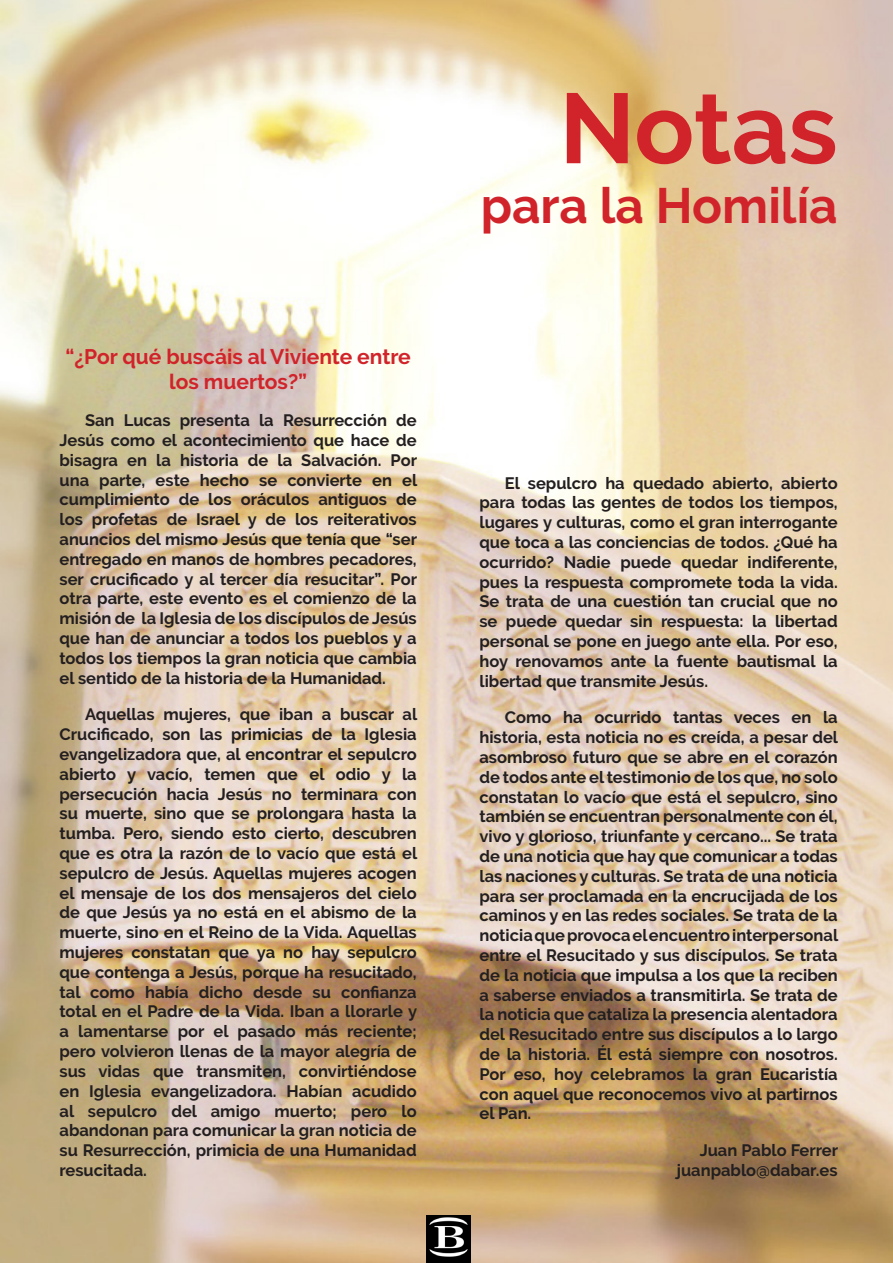
<style>
.page{position:relative;width:893px;height:1263px;background:#fff}
.page>*{position:absolute;margin:0;border:0;box-sizing:border-box;transform-origin:0 0}
.titulos_oro{font:700 99px "Raleway";letter-spacing:-.005em;color:#d1232a}
.titulos_oro-2{font:700 49.5px "Raleway";color:#d1232a}
.t1{font:700 21px/25.2px "Raleway";color:#d1232a;text-align:center}
.t2{font:700 16.5px/19.8px "Raleway";color:#231f20;text-align:justify}
</style>
<div class="page">
<img style="left:0;top:0;width:893px;height:1263px">
<img style="left:427px;top:1216px;width:44px;height:47px">
<p class="t1" style="left:66px;top:344px;width:347px">“¿Por qué buscáis al Viviente entre los muertos?”</p>
<p class="t2" style="left:60px;top:411px;width:359px;text-indent:26px">San Lucas presenta la Resurrección de Jesús como el acontecimiento que hace de bisagra en la historia de la Salvación. Por una parte, este hecho se convierte en el cumplimiento de los oráculos antiguos de los profetas de Israel y de los reiterativos anuncios del mismo Jesús que tenía que “ser entregado en manos de hombres pecadores, ser crucificado y al tercer día resucitar”. Por otra parte, este evento es el comienzo de la misión de la Iglesia de los discípulos de Jesús que han de anunciar a todos los pueblos y a todos los tiempos la gran noticia que cambia el sentido de la historia de la Humanidad.</p>
<p class="t2" style="left:60px;top:705px;width:359px;text-indent:26px">Aquellas mujeres, que iban a buscar al Crucificado, son las primicias de la Iglesia evangelizadora que, al encontrar el sepulcro abierto y vacío, temen que el odio y la persecución hacia Jesús no terminara con su muerte, sino que se prolongara hasta la tumba. Pero, siendo esto cierto, descubren que es otra la razón de lo vacío que está el sepulcro de Jesús. Aquellas mujeres acogen el mensaje de los dos mensajeros del cielo de que Jesús ya no está en el abismo de la muerte, sino en el Reino de la Vida. Aquellas mujeres constatan que ya no hay sepulcro que contenga a Jesús, porque ha resucitado, tal como había dicho desde su confianza total en el Padre de la Vida. Iban a llorarle y a lamentarse por el pasado más reciente; pero volvieron llenas de la mayor alegría de sus vidas que transmiten, convirtiéndose en Iglesia evangelizadora. Habían acudido al sepulcro del amigo muerto; pero lo abandonan para comunicar la gran noticia de su Resurrección, primicia de una Humanidad resucitada.</p>
<p class="titulos_oro" style="left:559px;top:72px;width:280px">Notas</p>
<p class="titulos_oro-2" style="left:481px;top:177px;width:358px">para la Homilía</p>
<p class="t2" style="left:479px;top:473px;width:360px;text-indent:26px">El sepulcro ha quedado abierto, abierto para todas las gentes de todos los tiempos, lugares y culturas, como el gran interrogante que toca a las conciencias de todos. ¿Qué ha ocurrido? Nadie puede quedar indiferente, pues la respuesta compromete toda la vida.<br>Se trata de una cuestión tan crucial que no se puede quedar sin respuesta: la libertad personal se pone en juego ante ella. Por eso, hoy renovamos ante la fuente bautismal la libertad que transmite Jesús.</p>
<p class="t2" style="left:479px;top:708px;width:360px;text-indent:26px">Como ha ocurrido tantas veces en la historia, esta noticia no es creída, a pesar del asombroso futuro que se abre en el corazón de todos ante el testimonio de los que, no solo constatan lo vacío que está el sepulcro, sino también se encuentran personalmente con él, vivo y glorioso, triunfante y cercano... Se trata de una noticia que hay que comunicar a todas las naciones y culturas. Se trata de una noticia para ser proclamada en la encrucijada de los caminos y en las redes sociales. Se trata de la noticia que provoca el encuentro interpersonal entre el Resucitado y sus discípulos. Se trata de la noticia que impulsa a los que la reciben a saberse enviados a transmitirla. Se trata de la noticia que cataliza la presencia alentadora del Resucitado entre sus discípulos a lo largo de la historia. Él está siempre con nosotros.<br>Por eso, hoy celebramos la gran Eucaristía con aquel que reconocemos vivo al partirnos el Pan.</p>
<p class="t2" style="left:700px;top:1141px;width:140px">Juan Pablo Ferrer</p>
<p class="t2" style="left:677px;top:1160px;width:162px">juanpablo@dabar.es</p>
</div>
